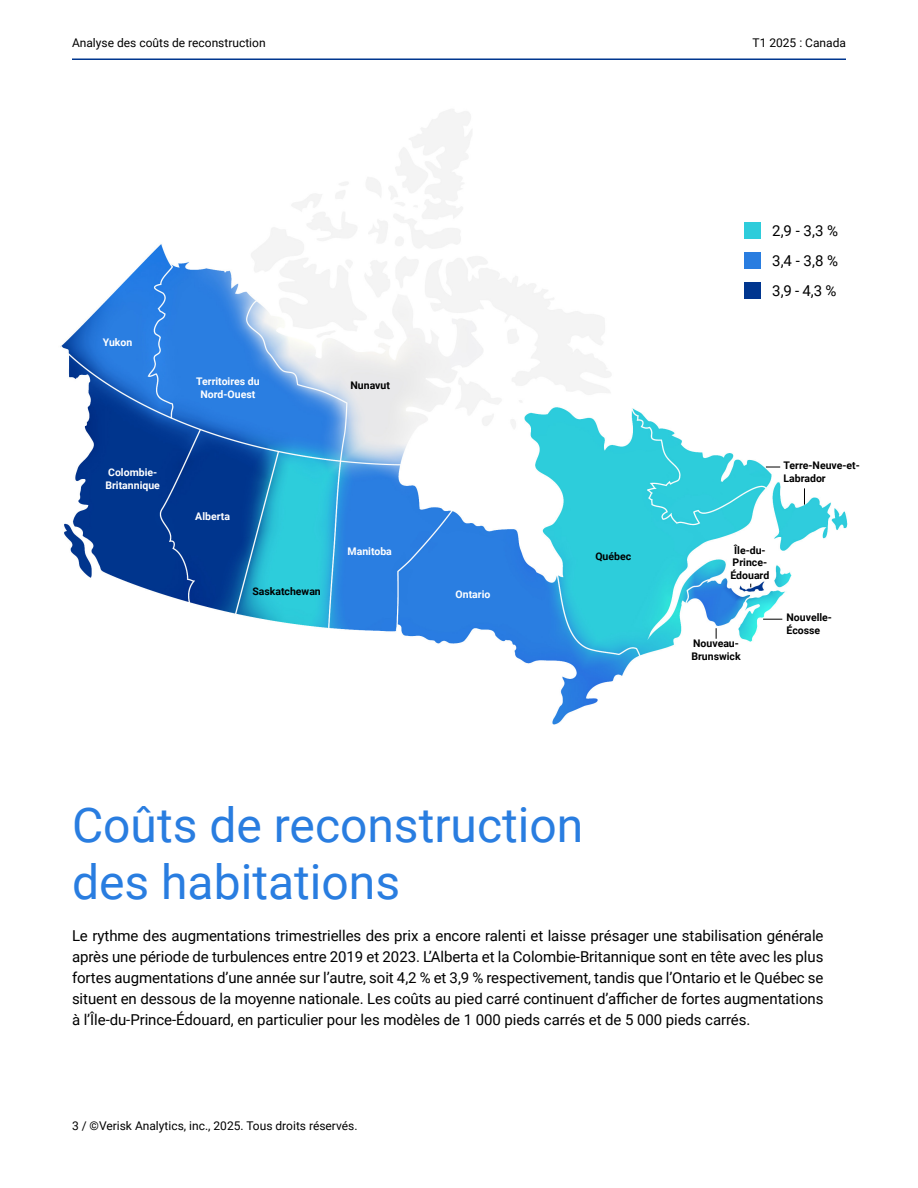
<style>
.page{position:relative;width:918px;height:1188px;background:#fff}
.page>*{position:absolute;margin:0;border:0;box-sizing:border-box;transform-origin:0 0}
.Body{font:48px/57.6px "Roboto";color:#297de0}
.Body-2{font:15px/21px "Roboto";letter-spacing:-.005em;color:#000;text-align:justify}
.t1{font:12px "Roboto";color:#000}
.Body-3{font:700 10.5px/12.6px "Roboto";color:#000}
.Body-4{font:700 10.5px/12.6px "Roboto";color:#fff}
</style>
<div class="page">
<hr style="left:72px;top:58px;width:774px;height:2px;background:#00368f">
<img style="left:60px;top:109px;width:788px;height:616px">
<svg style="left:804px;top:488px;width:1px;height:17px"></svg>
<svg style="left:766px;top:467px;width:14px;height:1px"></svg>
<svg style="left:763px;top:619px;width:19px;height:1px"></svg>
<div style="left:745px;top:223px;width:16px;height:16px;background:#2eccdb"></div>
<div style="left:745px;top:253px;width:16px;height:16px;background:#297de0"></div>
<div style="left:745px;top:283px;width:16px;height:16px;background:#00368f"></div>
<p class="t1" style="left:72px;top:34px;width:195px">Analyse des coûts de reconstruction</p>
<p class="Body-4" style="left:103px;top:336px;width:31px">Yukon</p>
<p class="Body-4" style="left:105px;top:466px;width:56px">Colombie-<br>Britannique</p>
<p class="Body-4" style="left:196px;top:375px;width:65px;text-align:center">Territoires du<br>Nord-Ouest</p>
<p class="Body-3" style="left:350px;top:379px;width:41px">Nunavut</p>
<p class="Body-4" style="left:195px;top:510px;width:36px">Alberta</p>
<p class="Body-3" style="left:252px;top:584px;width:70px">Saskatchewan</p>
<p class="Body-4" style="left:348px;top:545px;width:46px">Manitoba</p>
<p class="Body-4" style="left:456px;top:588px;width:36px">Ontario</p>
<p class="t1" style="left:753px;top:34px;width:95px">T1 2025 : Canada</p>
<p class="Body-2" style="left:772px;top:220px;width:67px">2,9 - 3,3 %</p>
<p class="Body-2" style="left:772px;top:250px;width:67px">3,4 - 3,8 %</p>
<p class="Body-2" style="left:772px;top:280px;width:66px">3,9 - 4,3 %</p>
<p class="Body-3" style="left:595px;top:549px;width:37px">Québec</p>
<p class="Body-3" style="left:784px;top:459px;width:78px">Terre-Neuve-et-<br>Labrador</p>
<p class="Body-3" style="left:730px;top:543px;width:40px;text-align:center">Île-du-<br>Prince-<br>Édouard</p>
<p class="Body-3" style="left:691px;top:637px;width:51px">Nouveau-<br>Brunswick</p>
<p class="Body-3" style="left:787px;top:611px;width:47px">Nouvelle-<br>Écosse</p>
<p class="Body" style="left:72px;top:794px;width:513px">Coûts de reconstruction des habitations</p>
<p class="Body-2" style="left:72px;top:925px;width:753px">Le rythme des augmentations trimestrielles des prix a encore ralenti et laisse présager une stabilisation générale après une période de turbulences entre 2019 et 2023. L’Alberta et la Colombie-Britannique sont en tête avec les plus fortes augmentations d’une année sur l’autre, soit 4,2 % et 3,9 % respectivement, tandis que l’Ontario et le Québec se situent en dessous de la moyenne nationale. Les coûts au pied carré continuent d’afficher de fortes augmentations à l’Île-du-Prince-Édouard, en particulier pour les modèles de 1 000 pieds carrés et de 5 000 pieds carrés.</p>
<p class="t1" style="left:72px;top:1117px;width:287px">3 / ©Verisk Analytics, inc., 2025. Tous droits réservés.</p>
</div>
